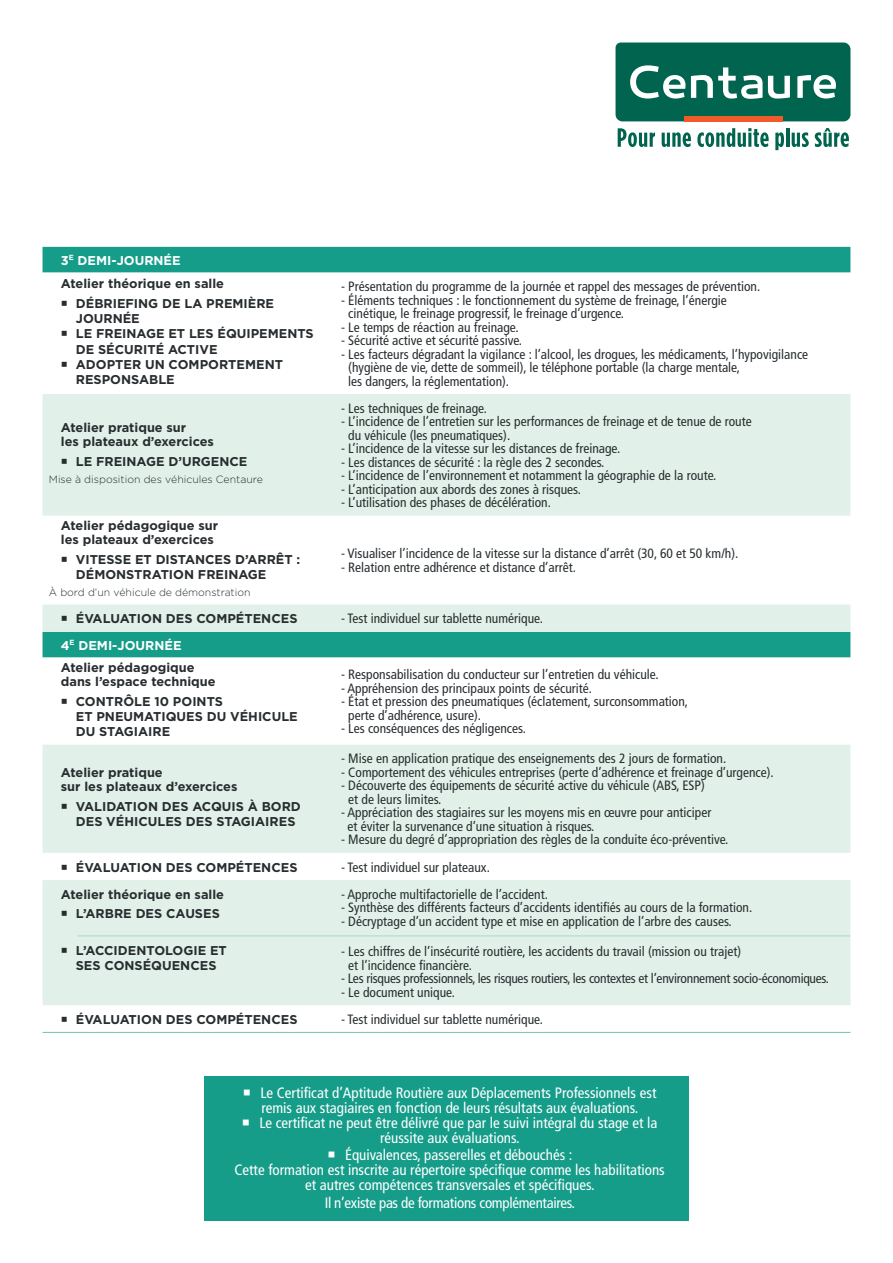
<style>
.page{position:relative;width:893px;height:1263px;background:#fff}
.page>*{position:absolute;margin:0;border:0;box-sizing:border-box;transform-origin:0 0}
.t1{font:condensed 15px "Frutiger";color:#fff}
.t2{font:condensed 15px "Frutiger LT Std";letter-spacing:-.02em;color:#fff}
.t3{font:condensed 13.5px/13.5px "Frutiger";color:#282d30}
.t4{font:condensed 13.5px "Frutiger";letter-spacing:-.02em;color:#282d30}
.t5{font:700 12.75px/15.3px "Gotham";color:#282d30}
.t6{font:300 10.5px "Gotham";color:#282d30}
.s1{color:#fff}
</style>
<div class="page">
<div style="left:43px;top:247px;width:807px;height:26px;background:#169d8a"></div>
<svg style="left:43px;top:394px;width:807px;height:611px;fill:#e1f1e9"></svg>
<hr style="left:43px;top:1032px;width:292px;height:1px;background:#70c7a5">
<hr style="left:335px;top:1032px;width:515px;height:1px;background:#70c7a5">
<svg style="left:618px;top:128px;width:37px;height:19px"></svg>
<svg style="left:662px;top:132px;width:29px;height:15px"></svg>
<svg style="left:697px;top:128px;width:72px;height:19px"></svg>
<svg style="left:775px;top:132px;width:9px;height:18px"></svg>
<hr style="left:786px;top:128px;width:3px;height:19px;background:#00644e">
<svg style="left:792px;top:132px;width:17px;height:15px"></svg>
<svg style="left:815px;top:128px;width:34px;height:19px"></svg>
<svg style="left:615px;top:43px;width:235px;height:78px;background:#277764"></svg>
<div style="left:204px;top:1076px;width:485px;height:144px;background:#169d8a"></div>
<svg style="left:77px;top:936px;width:773px;height:1px"></svg>
<svg style="left:62px;top:459px;width:5px;height:5px"></svg>
<svg style="left:62px;top:557px;width:5px;height:5px"></svg>
<svg style="left:62px;top:616px;width:5px;height:5px"></svg>
<svg style="left:62px;top:698px;width:5px;height:5px"></svg>
<svg style="left:62px;top:804px;width:5px;height:5px"></svg>
<svg style="left:62px;top:864px;width:5px;height:5px"></svg>
<svg style="left:62px;top:911px;width:5px;height:5px"></svg>
<svg style="left:62px;top:948px;width:5px;height:5px"></svg>
<p class="t5" style="left:61px;top:249px;width:165px;line-height:23.1px"><span class="s1">3</span><sup>E</sup> <span class="s1">DEMI-JOURNÉE<br></span>Atelier théorique en salle</p>
<p class="t5" style="left:76px;top:295px;width:239px">DÉBRIEFING DE LA PREMIÈRE<br>JOURNÉE<br>LE FREINAGE ET LES ÉQUIPEMENTS<br>DE SÉCURITÉ ACTIVE<br>ADOPTER UN COMPORTEMENT<br>RESPONSABLE</p>
<p class="t5" style="left:61px;top:420px;width:155px;line-height:14.2px">Atelier pratique sur<br>les plateaux d’exercices</p>
<p class="t5" style="left:76px;top:454px;width:173px">LE FREINAGE D’URGENCE</p>
<p class="t6" style="left:49px;top:474px;width:215px">Mise à disposition des véhicules Centaure</p>
<p class="t5" style="left:61px;top:518px;width:159px;line-height:14.2px">Atelier pédagogique sur les plateaux d’exercices</p>
<p class="t5" style="left:76px;top:552px;width:226px">VITESSE ET DISTANCES D’ARRÊT :<br>DÉMONSTRATION FREINAGE</p>
<p class="t6" style="left:49px;top:587px;width:203px">À bord d’un véhicule de démonstration</p>
<p class="t3" style="left:341px;top:280px;width:421px">- Présentation du programme de la journée et rappel des messages de prévention.</p>
<p class="t3" style="left:348px;top:293px;width:380px;text-indent:-7px">- Éléments techniques : le fonctionnement du système de freinage, l’énergie cinétique, le freinage progressif, le freinage d’urgence.</p>
<p class="t3" style="left:341px;top:320px;width:179px">- Le temps de réaction au freinage.</p>
<p class="t3" style="left:341px;top:334px;width:183px">- Sécurité active et sécurité passive.</p>
<p class="t3" style="left:348px;top:347px;width:461px;text-indent:-7px">- Les facteurs dégradant la vigilance : l’alcool, les drogues, les médicaments, l’hypovigilance (hygiène de vie, dette de sommeil), le téléphone portable (la charge mentale,<br>les dangers, la réglementation).</p>
<p class="t3" style="left:341px;top:401px;width:147px">- Les techniques de freinage.</p>
<p class="t3" style="left:348px;top:415px;width:405px;text-indent:-7px">- L’incidence de l’entretien sur les performances de freinage et de tenue de route du véhicule (les pneumatiques).</p>
<p class="t3" style="left:341px;top:442px;width:281px">- L’incidence de la vitesse sur les distances de freinage.</p>
<p class="t3" style="left:341px;top:455px;width:265px">- Les distances de sécurité : la règle des 2 secondes.</p>
<p class="t3" style="left:341px;top:469px;width:377px">- L’incidence de l’environnement et notamment la géographie de la route.</p>
<p class="t3" style="left:341px;top:482px;width:241px">- L’anticipation aux abords des zones à risques.</p>
<p class="t3" style="left:341px;top:496px;width:211px">- L’utilisation des phases de décélération.</p>
<p class="t3" style="left:341px;top:547px;width:399px">- Visualiser l’incidence de la vitesse sur la distance d’arrêt (30, 60 et 50 km/h).</p>
<p class="t3" style="left:341px;top:561px;width:236px">- Relation entre adhérence et distance d’arrêt.</p>
<p class="t5" style="left:76px;top:611px;width:223px">ÉVALUATION DES COMPÉTENCES</p>
<p class="t3" style="left:341px;top:612px;width:203px">- Test individuel sur tablette numérique.</p>
<p class="t5" style="left:61px;top:634px;width:135px;line-height:21.9px"><span class="s1">4</span><sup>E</sup> <span class="s1">DEMI-JOURNÉE<br></span>Atelier pédagogique</p>
<p class="t5" style="left:76px;top:671px;width:149px;line-height:19.8px;text-indent:-15px">dans l’espace technique<br>CONTRÔLE 10 POINTS</p>
<p class="t5" style="left:76px;top:709px;width:223px">ET PNEUMATIQUES DU VÉHICULE<br>DU STAGIAIRE</p>
<p class="t3" style="left:341px;top:668px;width:319px">- Responsabilisation du conducteur sur l’entretien du véhicule.</p>
<p class="t3" style="left:341px;top:681px;width:253px">- Appréhension des principaux points de sécurité.</p>
<p class="t3" style="left:348px;top:695px;width:341px;text-indent:-7px">- État et pression des pneumatiques (éclatement, surconsommation, perte d’adhérence, usure).</p>
<p class="t3" style="left:341px;top:722px;width:186px">- Les conséquences des négligences.</p>
<p class="t5" style="left:61px;top:765px;width:178px;line-height:14.2px">Atelier pratique<br>sur les plateaux d’exercices</p>
<p class="t5" style="left:76px;top:799px;width:227px">VALIDATION DES ACQUIS À BORD<br>DES VÉHICULES DES STAGIAIRES</p>
<p class="t3" style="left:341px;top:752px;width:387px">- Mise en application pratique des enseignements des 2 jours de formation.</p>
<p class="t3" style="left:341px;top:765px;width:434px">- Comportement des véhicules entreprises (perte d’adhérence et freinage d’urgence).</p>
<p class="t3" style="left:348px;top:779px;width:358px;text-indent:-7px">- Découverte des équipements de sécurité active du véhicule (ABS, ESP) et de leurs limites.</p>
<p class="t3" style="left:348px;top:806px;width:365px;text-indent:-6px">- Appréciation des stagiaires sur les moyens mis en œuvre pour anticiper et éviter la survenance d’une situation à risques.</p>
<p class="t3" style="left:341px;top:833px;width:389px">- Mesure du degré d’appropriation des règles de la conduite éco-préventive.</p>
<p class="t5" style="left:76px;top:859px;width:223px">ÉVALUATION DES COMPÉTENCES</p>
<p class="t3" style="left:341px;top:860px;width:150px">- Test individuel sur plateaux.</p>
<p class="t5" style="left:76px;top:884px;width:150px;line-height:19.8px;text-indent:-15px">Atelier théorique en salle<br>L’ARBRE DES CAUSES</p>
<p class="t5" style="left:76px;top:943px;width:153px">L’ACCIDENTOLOGIE ET<br>SES CONSÉQUENCES</p>
<p class="t3" style="left:341px;top:887px;width:208px">- Approche multifactorielle de l’accident.</p>
<p class="t3" style="left:341px;top:901px;width:413px">- Synthèse des différents facteurs d’accidents identifiés au cours de la formation.</p>
<p class="t3" style="left:341px;top:914px;width:392px">- Décryptage d’un accident type et mise en application de l’arbre des causes.</p>
<p class="t3" style="left:348px;top:945px;width:394px;text-indent:-7px">- Les chiffres de l’insécurité routière, les accidents du travail (mission ou trajet) et l’incidence financière.</p>
<p class="t4" style="left:341px;top:971px;width:489px">- Les risques professionnels, les risques routiers, les contextes et l’environnement socio-économiques.</p>
<p class="t3" style="left:341px;top:985px;width:115px">- Le document unique.</p>
<p class="t5" style="left:76px;top:1012px;width:223px">ÉVALUATION DES COMPÉTENCES</p>
<p class="t3" style="left:341px;top:1012px;width:203px">- Test individuel sur tablette numérique.</p>
<p class="t1" style="left:260px;top:1084px;width:397px">Le Certificat d’Aptitude Routière aux Déplacements Professionnels est</p>
<p class="t1" style="left:261px;top:1099px;width:379px">remis aux stagiaires en fonction de leurs résultats aux évaluations.</p>
<p class="t1" style="left:259px;top:1114px;width:399px">Le certificat ne peut être délivré que par le suivi intégral du stage et la</p>
<p class="t1" style="left:380px;top:1129px;width:141px">réussite aux évaluations.</p>
<p class="t1" style="left:345px;top:1146px;width:229px">Équivalences, passerelles et débouchés :</p>
<p class="t1" style="left:234px;top:1161px;width:432px">Cette formation est inscrite au répertoire spécifique comme les habilitations</p>
<p class="t1" style="left:305px;top:1176px;width:291px">et autres compétences transversales et spécifiques.</p>
<p class="t2" style="left:325px;top:1194px;width:252px">Il n’existe pas de formations complémentaires.</p>
</div>
